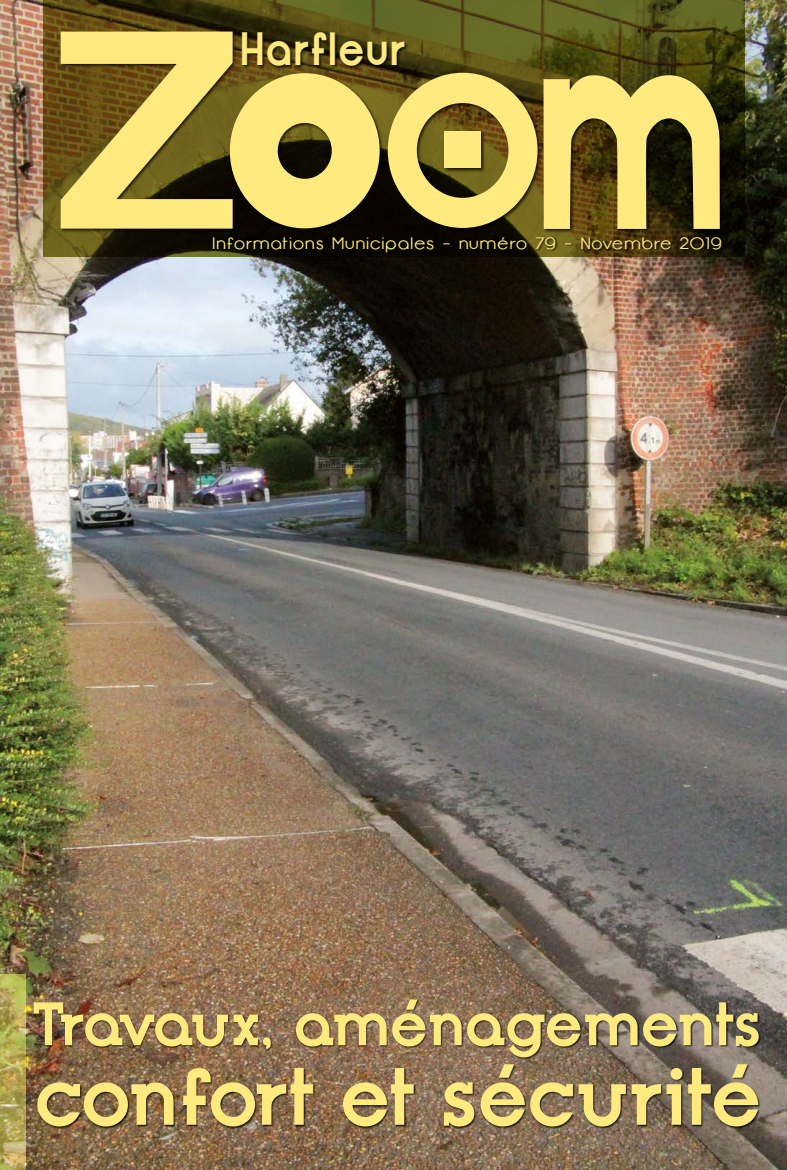
<style>
.page{position:relative;width:787px;height:1170px;background:#fff}
.page>*{position:absolute;margin:0;border:0;box-sizing:border-box;transform-origin:0 0}
.t1{font:700 81px "Opificio Serif";letter-spacing:-.01em;color:#ffea80}
.t2{font:700 61.2px "Opificio Serif";letter-spacing:-.03em;color:#ffea80}
.t3{font:700 46.5px "Opificio";letter-spacing:.05em;color:#ffea80;scale:.9 1}
.texte_en_bref{font:16.5px "Opificio";letter-spacing:.07em;color:#fce97f;scale:1.1 1}
.t4{font:16.35px "Opificio";letter-spacing:.005em;color:#ffea80;scale:1.25 1}
</style>
<div class="page">
<img style="left:0;top:0;width:787px;height:1169px">
<svg style="left:43px;top:0;width:701px;height:256px;background:#4a4515"></svg>
<div style="left:34px;top:999px;width:727px;height:60px;background:#000;opacity:.75"></div>
<div style="left:37px;top:1064px;width:723px;height:64px;background:#000;opacity:.75"></div>
<svg style="left:0;top:974px;width:26px;height:195px;background:#b7ab59"></svg>
<div style="left:59px;top:30px;width:665px;height:203px;background:#000;opacity:.75"></div>
<svg style="left:388px;top:73px;width:149px;height:155px;background:#aa994b"></svg>
<svg style="left:543px;top:75px;width:176px;height:154px;background:#aa9a4e"></svg>
<svg style="left:61px;top:32px;width:318px;height:196px;background:#ac9b4c"></svg>
<div style="left:444px;top:131px;width:37px;height:37px;background:#ffea80"></div>
<div style="left:213px;top:236px;width:512px;height:19px;background:#000;opacity:.75"></div>
<p class="t3" style="left:240px;top:21px;width:185px">Harfleur</p>
<p class="texte_en_bref" style="left:213px;top:234px;width:464px">Informations Municipales - numéro 79 - Novembre 2019</p>
<p class="t4" style="left:241px;top:234px;width:383px">Informations Municipales - numéro 0 - Octobre 2011</p>
<p class="t2" style="left:32px;top:986px;width:731px">Travaux, aménagements</p>
<p class="t1" style="left:34px;top:1047px;width:728px">confort et sécurité</p>
</div>
